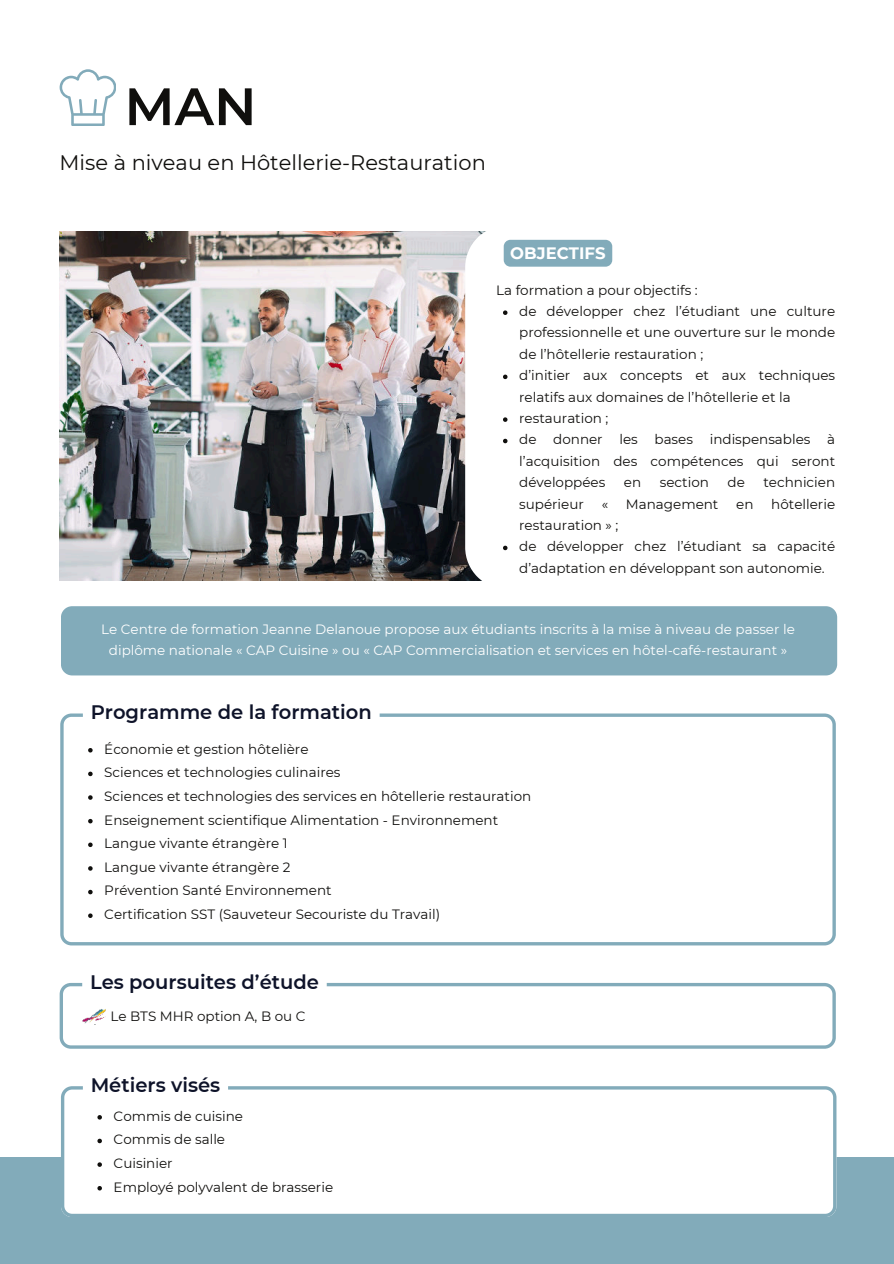
<style>
.page{position:relative;width:894px;height:1264px;background:#fff}
.page>*{position:absolute;margin:0;border:0;box-sizing:border-box;transform-origin:0 0}
.t1{font:600 52.5px "Montserrat";color:#100f0d}
.t2{font:21px "Montserrat";color:#100f0d}
.t3{font:600 19.5px "Montserrat";color:#0e1329}
.t4{font:700 16.5px "Montserrat";color:#fff}
.t5{font:13.5px/23.7px "Montserrat";color:#100f0d}
.t6{font:13.5px/21.3px "Montserrat";color:#fff;text-align:center}
</style>
<div class="page">
<div style="left:0;top:1156px;width:893px;height:107px;background:#82abba"></div>
<svg style="left:60px;top:69px;width:56px;height:57px"></svg>
<img style="left:60px;top:231px;width:405px;height:349px">
<svg style="left:465px;top:231px;width:148px;height:350px"></svg>
<svg style="left:60px;top:713px;width:775px;height:232px"></svg>
<svg style="left:60px;top:983px;width:775px;height:65px"></svg>
<svg style="left:61px;top:1086px;width:775px;height:130px"></svg>
<div style="left:86px;top:1006px;width:23px;height:19px;background:#fff"></div>
<img style="left:81px;top:1008px;width:25px;height:16px">
<svg style="left:88px;top:748px;width:5px;height:4px"></svg>
<svg style="left:88px;top:771px;width:5px;height:5px"></svg>
<svg style="left:88px;top:795px;width:5px;height:4px"></svg>
<svg style="left:88px;top:819px;width:5px;height:4px"></svg>
<svg style="left:88px;top:842px;width:5px;height:5px"></svg>
<svg style="left:88px;top:866px;width:5px;height:4px"></svg>
<svg style="left:88px;top:889px;width:5px;height:5px"></svg>
<svg style="left:88px;top:913px;width:5px;height:5px"></svg>
<svg style="left:503px;top:310px;width:4px;height:5px"></svg>
<svg style="left:503px;top:374px;width:4px;height:5px"></svg>
<svg style="left:503px;top:417px;width:4px;height:5px"></svg>
<svg style="left:503px;top:439px;width:4px;height:4px"></svg>
<svg style="left:503px;top:545px;width:4px;height:5px"></svg>
<div style="left:83px;top:697px;width:296px;height:31px;background:#fff;border-radius:8px"></div>
<div style="left:82px;top:966px;width:244px;height:32px;background:#fff;border-radius:8px"></div>
<div style="left:83px;top:1069px;width:145px;height:32px;background:#fff;border-radius:8px"></div>
<svg style="left:97px;top:1115px;width:5px;height:4px"></svg>
<svg style="left:97px;top:1138px;width:5px;height:5px"></svg>
<svg style="left:97px;top:1162px;width:5px;height:4px"></svg>
<svg style="left:97px;top:1185px;width:5px;height:5px"></svg>
<div style="left:503px;top:240px;width:109px;height:27px;background:#82abba;border-radius:7px"></div>
<div style="left:61px;top:606px;width:775px;height:69px;background:#82abba;border-radius:11px"></div>
<h1 class="t1" style="left:124px;top:69px;width:133px">MAN</h1>
<h2 class="t2" style="left:60px;top:148px;width:427px">Mise à niveau en Hôtellerie-Restauration</h2>
<p class="t4" style="left:510px;top:241px;width:97px">OBJECTIFS</p>
<p class="t5" style="left:519px;top:279px;width:317px;line-height:21.3px;text-indent:-23px">La formation a pour objectifs :<br>de développer chez l’étudiant une culture professionnelle et une ouverture sur le monde de l’hôtellerie restauration ;<br>d’initier aux concepts et aux techniques relatifs aux domaines de l’hôtellerie et la restauration ;<br>de donner les bases indispensables à l’acquisition des compétences qui seront développées</p>
<p class="t5" style="left:623px;top:470px;width:19px">en</p>
<p class="t5" style="left:659px;top:470px;width:51px">section</p>
<p class="t5" style="left:727px;top:470px;width:19px">de</p>
<p class="t5" style="left:763px;top:470px;width:73px">technicien</p>
<p class="t5" style="left:519px;top:491px;width:66px">supérieur</p>
<p class="t5" style="left:601px;top:491px;width:8px">«</p>
<p class="t5" style="left:625px;top:491px;width:94px">Management</p>
<p class="t5" style="left:736px;top:491px;width:19px">en</p>
<p class="t5" style="left:771px;top:491px;width:65px">hôtellerie</p>
<p class="t5" style="left:519px;top:514px;width:317px;line-height:21.5px">restauration » ;<br>de développer chez l’étudiant sa capacité d’adaptation en développant son autonomie.</p>
<p class="t6" style="left:101px;top:618px;width:695px">Le Centre de formation Jeanne Delanoue propose aux étudiants inscrits à la mise à niveau de passer le diplôme nationale « CAP Cuisine » ou « CAP Commercialisation et services en hôtel-café-restaurant »</p>
<h3 class="t3" style="left:91px;top:698px;width:282px">Programme de la formation</h3>
<p class="t5" style="left:104px;top:736px;width:428px">Économie et gestion hôtelière<br>Sciences et technologies culinaires<br>Sciences et technologies des services en hôtellerie restauration Enseignement scientifique Alimentation - Environnement Langue vivante étrangère 1<br>Langue vivante étrangère 2<br>Prévention Santé Environnement<br>Certification SST (Sauveteur Secouriste du Travail)</p>
<h3 class="t3" style="left:90px;top:967px;width:230px">Les poursuites d’étude</h3>
<p class="t5" style="left:110px;top:1003px;width:197px">Le BTS MHR option A, B ou C</p>
<h3 class="t3" style="left:91px;top:1071px;width:131px">Métiers visés</h3>
<p class="t5" style="left:114px;top:1103px;width:221px">Commis de cuisine<br>Commis de salle<br>Cuisinier<br>Employé polyvalent de brasserie</p>
</div>
